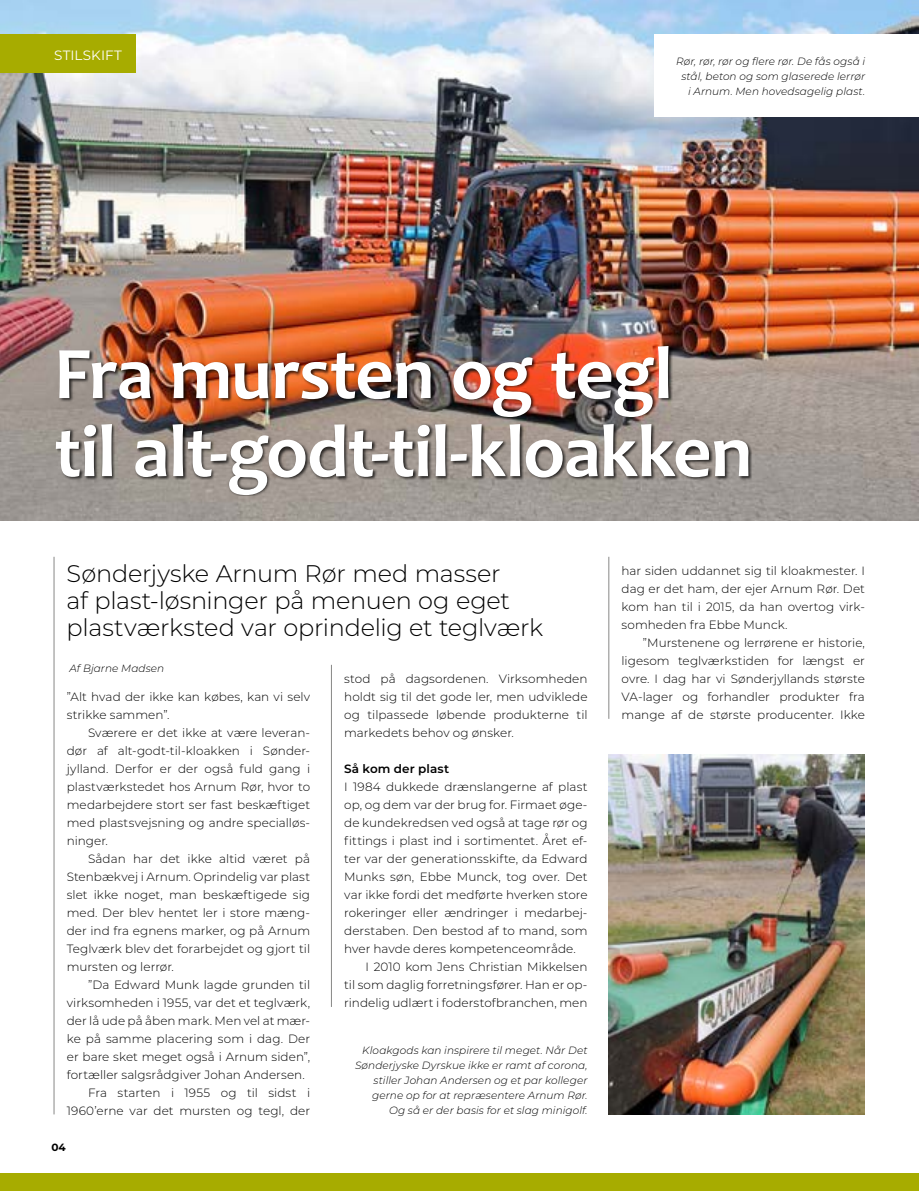
<style>
.page{position:relative;width:919px;height:1191px;background:#fff}
.page>*{position:absolute;margin:0;border:0;box-sizing:border-box;transform-origin:0 0}
.t1{font:700 75px/78px "Candara";letter-spacing:-.015em;color:#fff}
.t2{font:300 24px/27px "Montserrat";letter-spacing:-.01em;color:#000}
.t3{font:13.5px "Montserrat";letter-spacing:.005em;color:#fff}
.t4{font:300 12px/18px "Montserrat";letter-spacing:.005em;color:#000;text-align:justify}
.t5{font:600 12px "Montserrat";letter-spacing:.01em;color:#000}
.t6{font:italic 300 10.5px/15px "Montserrat";letter-spacing:.01em;color:#000;text-align:right}
.t7{font:700 10.5px "Montserrat";color:#000}
</style>
<div class="page">
<div style="left:0;top:1173px;width:918px;height:18px;background:#a7ac00"></div>
<img style="left:0;top:0;width:918px;height:521px">
<hr style="left:54px;top:557px;width:1px;height:557px;background:#878786">
<hr style="left:608px;top:557px;width:1px;height:162px;background:#878786">
<div style="left:655px;top:34px;width:263px;height:83px;background:#fff"></div>
<div style="left:57px;top:345px;width:694px;height:150px;background:#000;opacity:.75"></div>
<img style="left:608px;top:755px;width:256px;height:359px">
<hr style="left:331px;top:665px;width:1px;height:342px;background:#878786">
<div style="left:0;top:34px;width:135px;height:39px;background:#a7ac00"></div>
<p class="t3" style="left:54px;top:46px;width:69px">STILSKIFT</p>
<p class="t6" style="left:676px;top:54px;width:190px">Rør, rør, rør og flere rør. De fås også i stål, beton og som glaserede lerrør i Arnum. Men hovedsagelig plast.</p>
<h1 class="t1" style="left:54px;top:334px;width:700px">Fra mursten og tegl til alt-godt-til-kloakken</h1>
<h2 class="t2" style="left:67px;top:559px;width:478px">Sønderjyske Arnum Rør med masser<br>af plast-løsninger på menuen og eget plastværksted var oprindelig et teglværk</h2>
<p class="t6" style="left:69px;top:660px;width:96px">Af Bjarne Madsen</p>
<p class="t4" style="left:67px;top:687px;width:245px">”Alt hvad der ikke kan købes, kan vi selv strikke sammen”.</p>
<p class="t4" style="left:67px;top:723px;width:245px;text-indent:21px">Sværere er det ikke at være leveran&shy;dør af alt-godt-til-kloakken i Sønder&shy;jylland. Derfor er der også fuld gang i plastværkstedet hos Arnum Rør, hvor to medarbejdere stort ser fast beskæftiget med plastsvejsning og andre specialløs&shy;ninger.</p>
<p class="t4" style="left:67px;top:849px;width:245px;text-indent:21px">Sådan har det ikke altid været på Stenbækvej i Arnum. Oprindelig var plast slet ikke noget, man beskæftigede sig med. Der blev hentet ler i store mæng&shy;der ind fra egnens marker, og på Arnum Teglværk blev det forarbejdet og gjort til mursten og lerrør.</p>
<p class="t4" style="left:88px;top:975px;width:223px">”Da Edward Munk lagde grunden til</p>
<p class="t4" style="left:67px;top:993px;width:245px">virksomheden i 1955, var det et teglværk,</p>
<p class="t4" style="left:67px;top:1011px;width:245px">der lå ude på åben mark. Men vel at mær-</p>
<p class="t4" style="left:67px;top:1029px;width:245px">ke på samme placering som i dag. Der</p>
<p class="t4" style="left:67px;top:1047px;width:245px">er bare sket meget også i Arnum siden”,</p>
<p class="t4" style="left:67px;top:1065px;width:240px">fortæller salgsrådgiver Johan Andersen.</p>
<p class="t4" style="left:88px;top:1083px;width:223px">Fra starten i 1955 og til sidst i</p>
<p class="t4" style="left:67px;top:1101px;width:245px">1960’erne var det mursten og tegl, der</p>
<p class="t7" style="left:51px;top:1139px;width:16px">04</p>
<p class="t4" style="left:344px;top:669px;width:245px">stod på dagsordenen. Virksomheden holdt sig til det gode ler, men udviklede og tilpassede løbende produkterne til markedets behov og ønsker.</p>
<p class="t5" style="left:344px;top:760px;width:106px">Så kom der plast</p>
<p class="t4" style="left:344px;top:777px;width:245px">I 1984 dukkede drænslangerne af plast</p>
<p class="t4" style="left:344px;top:795px;width:245px">op, og dem var der brug for. Firmaet øge-</p>
<p class="t4" style="left:344px;top:813px;width:245px">de kundekredsen ved også at tage rør og</p>
<p class="t4" style="left:344px;top:831px;width:245px">fittings i plast ind i sortimentet. Året ef-</p>
<p class="t4" style="left:344px;top:849px;width:245px">ter var der generationsskifte, da Edward</p>
<p class="t4" style="left:344px;top:867px;width:245px">Munks søn, Ebbe Munck, tog over. Det</p>
<p class="t4" style="left:344px;top:885px;width:245px">var ikke fordi det medførte hverken store</p>
<p class="t4" style="left:344px;top:903px;width:245px">rokeringer eller ændringer i medarbej-</p>
<p class="t4" style="left:344px;top:921px;width:245px">derstaben. Den bestod af to mand, som</p>
<p class="t4" style="left:344px;top:939px;width:233px">hver havde deres kompetenceområde.</p>
<p class="t4" style="left:365px;top:957px;width:223px">I 2010 kom Jens Christian Mikkelsen</p>
<p class="t4" style="left:344px;top:975px;width:245px">til som daglig forretningsfører. Han er op-</p>
<p class="t4" style="left:344px;top:993px;width:245px">rindelig udlært i foderstofbranchen, men</p>
<p class="t6" style="left:355px;top:1042px;width:234px">Kloakgods kan inspirere til meget. Når Det Sønderjyske Dyrskue ikke er ramt af corona, stiller Johan Andersen og et par kolleger gerne op for at repræsentere Arnum Rør.<br>Og så er der basis for et slag minigolf.</p>
<p class="t4" style="left:621px;top:561px;width:245px">har siden uddannet sig til kloakmester. I dag er det ham, der ejer Arnum Rør. Det kom han til i 2015, da han overtog virk&shy;somheden fra Ebbe Munck.</p>
<p class="t4" style="left:621px;top:633px;width:245px;text-indent:21px">”Murstenene og lerrørene er historie, ligesom teglværkstiden for længst er ovre. I dag har vi Sønderjyllands største VA-lager og forhandler produkter fra mange af de største producenter. Ikke</p>
</div>
